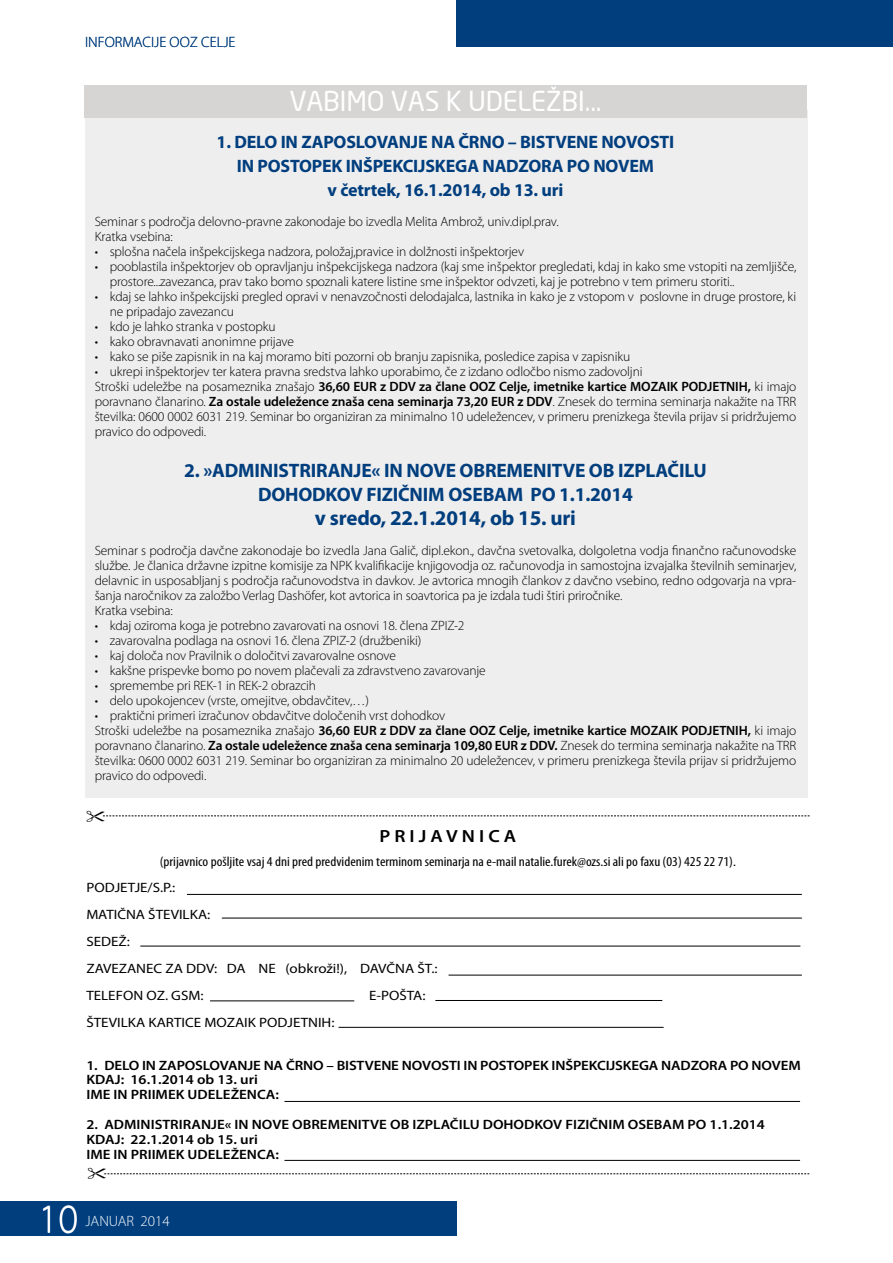
<style>
.page{position:relative;width:893px;height:1263px;background:#fff}
.page>*{position:absolute;margin:0;border:0;box-sizing:border-box;transform-origin:0 0}
.t1{font:300 40.5px "Myriad Pro";color:#fff}
.t2{font:27px "S Dlight";letter-spacing:-.01em;color:#fff}
.t3{font:700 21px "Myriad Pro";letter-spacing:-.01em;color:#003e7e}
.t4{font:700 19.5px/24px "Myriad Pro";letter-spacing:-.01em;color:#003e7e;text-align:center}
.t5{font:700 18px/24px "Myriad Pro";letter-spacing:-.01em;color:#003e7e;text-align:center}
.t6{font:600 17.7px "Myriad Pro";color:#000;scale:1.11 1}
.t7{font:300 15px "Myriad Pro";color:#003e7e}
.t8{font:300 15px "Myriad Pro";color:#fff}
.t9{font:300 13.5px/15px "Myriad Pro";letter-spacing:-.01em;color:#000}
.t10{font:600 13.5px/14.9px "Myriad Pro";color:#000;scale:1.11 1}
.t11{font:13.5px/27.2px "Myriad Pro";color:#000;scale:1.11 1}
.t12{font:condensed 13.5px "Myriad Pro";color:#000;scale:1.11 1}
.s1{font-weight:600}
</style>
<div class="page">
<div style="left:0;top:1201px;width:456px;height:34px;background:#003e7e"></div>
<div style="left:456px;top:0;width:437px;height:47px;background:#003e7e"></div>
<div style="left:85px;top:111px;width:723px;height:687px;background:#efeeee"></div>
<div style="left:84px;top:85px;width:723px;height:32px;background:#d6d5d4"></div>
<hr style="left:187px;top:894px;width:615px;height:1px;background:#000">
<hr style="left:222px;top:918px;width:580px;height:1px;background:#000">
<hr style="left:140px;top:946px;width:660px;height:1px;background:#000">
<hr style="left:449px;top:975px;width:353px;height:1px;background:#000">
<hr style="left:210px;top:1001px;width:144px;height:1px;background:#000">
<hr style="left:435px;top:1000px;width:227px;height:1px;background:#000">
<hr style="left:284px;top:1101px;width:516px;height:1px;background:#000">
<hr style="left:339px;top:1027px;width:325px;height:1px;background:#000">
<hr style="left:284px;top:1160px;width:516px;height:1px;background:#000">
<svg style="left:104px;top:1173px;width:705px;height:2px"></svg>
<svg style="left:103px;top:815px;width:707px;height:2px"></svg>
<p class="t7" style="left:85px;top:33px;width:152px">INFORMACIJE OOZ CELJE</p>
<h2 class="t2" style="left:289px;top:87px;width:314px">VABIMO VAS K UDELEŽBI...</h2>
<h3 class="t5" style="left:217px;top:129px;width:459px">1. DELO IN ZAPOSLOVANJE NA ČRNO – BISTVENE NOVOSTI<br>IN POSTOPEK INŠPEKCIJSKEGA NADZORA PO NOVEM<br>v četrtek, 16.1.2014, ob 13. uri</h3>
<p class="t9" style="left:95px;top:214px;width:466px">Seminar s področja delovno-pravne zakonodaje bo izvedla Melita Ambrož, univ.dipl.prav.<br>Kratka vsebina:</p>
<p class="t9" style="left:95px;top:244px;width:431px">• splošna načela inšpekcijskega nadzora, položaj,pravice in dolžnosti inšpektorjev</p>
<p class="t9" style="left:110px;top:259px;width:688px;text-indent:-15px">• pooblastila inšpektorjev ob opravljanju inšpekcijskega nadzora (kaj sme inšpektor pregledati, kdaj in kako sme vstopiti na zemljišče, prostore...zavezanca, prav tako bomo spoznali katere listine sme inšpektor odvzeti, kaj je potrebno v tem primeru storiti..</p>
<p class="t9" style="left:110px;top:289px;width:688px;text-indent:-15px">• kdaj se lahko inšpekcijski pregled opravi v nenavzočnosti delodajalca, lastnika in kako je z vstopom v poslovne in druge prostore, ki ne pripadajo zavezancu</p>
<p class="t9" style="left:95px;top:319px;width:183px">• kdo je lahko stranka v postopku</p>
<p class="t9" style="left:95px;top:334px;width:201px">• kako obravnavati anonimne prijave</p>
<p class="t9" style="left:95px;top:349px;width:537px">• kako se piše zapisnik in na kaj moramo biti pozorni ob branju zapisnika, posledice zapisa v zapisniku</p>
<p class="t9" style="left:95px;top:364px;width:703px">• ukrepi inšpektorjev ter katera pravna sredstva lahko uporabimo, če z izdano odločbo nismo zadovoljni<br>Stroški udeležbe na posameznika znašajo <span class="s1">36,60 EUR z DDV za člane OOZ Celje, imetnike kartice MOZAIK PODJETNIH,</span> ki imajo poravnano članarino. <span class="s1">Za ostale udeležence znaša cena seminarja 73,20 EUR z DDV</span>. Znesek do termina seminarja nakažite na TRR številka: 0600 0002 6031 219. Seminar bo organiziran za minimalno 10 udeležencev, v primeru prenizkega števila prijav si pridržujemo pravico do odpovedi.</p>
<h3 class="t4" style="left:184px;top:457px;width:524px">2. »ADMINISTRIRANJE« IN NOVE OBREMENITVE OB IZPLAČILU<br>DOHODKOV FIZIČNIM OSEBAM PO 1.1.2014</h3>
<h3 class="t3" style="left:315px;top:504px;width:263px">v sredo, 22.1.2014, ob 15. uri</h3>
<p class="t9" style="left:95px;top:543px;width:703px">Seminar s področja davčne zakonodaje bo izvedla Jana Galič, dipl.ekon., davčna svetovalka, dolgoletna vodja finančno računovodske službe. Je članica državne izpitne komisije za NPK kvalifikacije knjigovodja oz. računovodja in samostojna izvajalka številnih seminarjev, delavnic in usposabljanj s področja računovodstva in davkov. Je avtorica mnogih člankov z davčno vsebino, redno odgovarja na vpra&shy;šanja naročnikov za založbo Verlag Dashöfer, kot avtorica in soavtorica pa je izdala tudi štiri priročnike.<br>Kratka vsebina:</p>
<p class="t9" style="left:95px;top:618px;width:371px">• kdaj oziroma koga je potrebno zavarovati na osnovi 18. člena ZPIZ-2</p>
<p class="t9" style="left:95px;top:633px;width:328px">• zavarovalna podlaga na osnovi 16. člena ZPIZ-2 (družbeniki)</p>
<p class="t9" style="left:95px;top:648px;width:303px">• kaj določa nov Pravilnik o določitvi zavarovalne osnove</p>
<p class="t9" style="left:95px;top:663px;width:393px">• kakšne prispevke bomo po novem plačevali za zdravstveno zavarovanje</p>
<p class="t9" style="left:95px;top:678px;width:223px">• spremembe pri REK-1 in REK-2 obrazcih</p>
<p class="t9" style="left:95px;top:693px;width:276px">• delo upokojencev (vrste, omejitve, obdavčitev,…)</p>
<p class="t9" style="left:95px;top:708px;width:703px">• praktični primeri izračunov obdavčitve določenih vrst dohodkov<br>Stroški udeležbe na posameznika znašajo <span class="s1">36,60 EUR z DDV za člane OOZ Celje, imetnike kartice MOZAIK PODJETNIH,</span> ki imajo poravnano članarino. <span class="s1">Za ostale udeležence znaša cena seminarja 109,80 EUR z DDV.</span> Znesek do termina seminarja nakažite na TRR številka: 0600 0002 6031 219. Seminar bo organiziran za minimalno 20 udeležencev, v primeru prenizkega števila prijav si pridržujemo pravico do odpovedi.</p>
<h3 class="t6" style="left:379px;top:824px;width:125px">P R I J A V N I C A</h3>
<p class="t12" style="left:160px;top:853px;width:521px">(prijavnico pošljite vsaj 4 dni pred predvidenim terminom seminarja na e-mail natalie.furek@ozs.si ali po faxu (03) 425 22 71).</p>
<p class="t11" style="left:86px;top:873px;width:318px">PODJETJE/S.P.:<br>MATIČNA ŠTEVILKA:<br>SEDEŽ:<br>ZAVEZANEC ZA DDV: DA NE (obkroži!), DAVČNA ŠT.:<br>TELEFON OZ. GSM:</p>
<p class="t11" style="left:369px;top:982px;width:52px">E-POŠTA:</p>
<p class="t11" style="left:86px;top:1009px;width:225px">ŠTEVILKA KARTICE MOZAIK PODJETNIH:</p>
<p class="t10" style="left:86px;top:1057px;width:645px">1. DELO IN ZAPOSLOVANJE NA ČRNO – BISTVENE NOVOSTI IN POSTOPEK INŠPEKCIJSKEGA NADZORA PO NOVEM<br>KDAJ: 16.1.2014 ob 13. uri<br>IME IN PRIIMEK UDELEŽENCA:</p>
<p class="t10" style="left:86px;top:1117px;width:613px">2. ADMINISTRIRANJE« IN NOVE OBREMENITVE OB IZPLAČILU DOHODKOV FIZIČNIM OSEBAM PO 1.1.2014<br>KDAJ: 22.1.2014 ob 15. uri<br>IME IN PRIIMEK UDELEŽENCA:</p>
<h1 class="t1" style="left:39px;top:1197px;width:41px">10</h1>
<p class="t8" style="left:85px;top:1212px;width:86px">JANUAR 2014</p>
</div>
